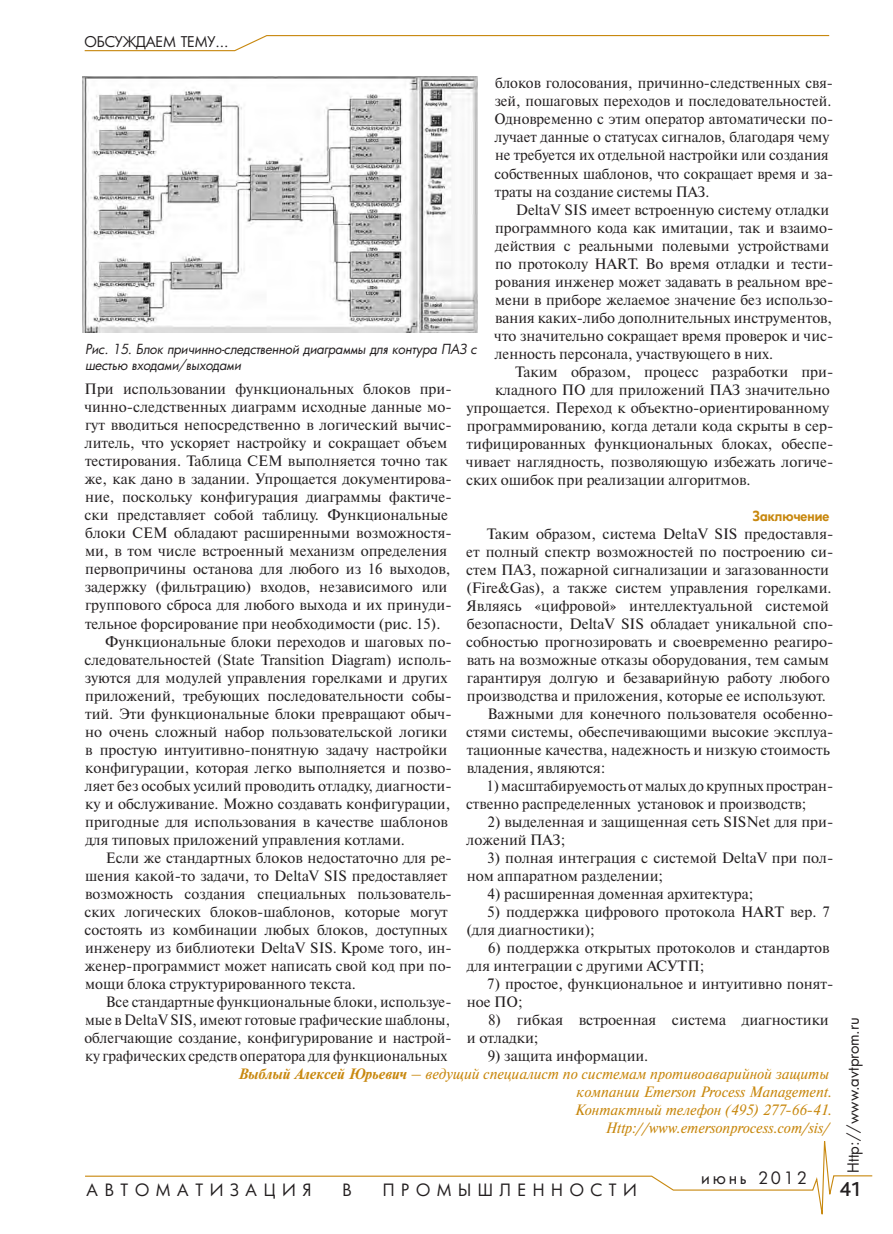
<style>
.page{position:relative;width:893px;height:1234px;background:#fff}
.page>*{position:absolute;margin:0;border:0;box-sizing:border-box;transform-origin:0 0}
.t1{font:500 21px "Bliss Pro";color:#231f20}
.t2{font:16.5px "Futura Cyr";letter-spacing:.4em;color:#231f20}
.t3{font:16.5px "Futura Cyr";letter-spacing:.17em;color:#231f20}
.t4{font:15px/18px "Newton C";color:#231f20}
.t5{font:italic 15px/18px "Newton C";color:#c8880f;text-align:right}
.t6{font:15px "Futura Cyr";color:#231f20}
.t7{font:14.4px "Futura Cyr";letter-spacing:-.01em;color:#231f20}
.t8{font:italic 13.5px/16.2px "Futura Cyr";letter-spacing:-.01em;color:#231f20}
.t9{font:800 13.5px "Futura Cyr";color:#c8880f}
.s1{font-weight:700}
</style>
<div class="page">
<svg style="left:85px;top:1141px;width:788px;height:74px"></svg>
<svg style="left:84px;top:35px;width:746px;height:17px"></svg>
<img style="left:83px;top:77px;width:395px;height:256px">
<p class="t7" style="left:84px;top:33px;width:145px">ОБСУЖДАЕМ ТЕМУ...</p>
<p class="t4" style="left:494px;top:74px;width:340px">блоков голосования, причинно-следственных свя&shy;зей, пошаговых переходов и последовательностей.<br>Одновременно с этим оператор автоматически по&shy;лучает данные о статусах сигналов, благодаря чему не требуется их отдельной настройки или создания собственных шаблонов, что сокращает время и за&shy;траты на создание системы ПАЗ.</p>
<p class="t4" style="left:494px;top:200px;width:341px;text-indent:22px">DeltaV SIS имеет встроенную систему отладки программного кода как имитации, так и взаимо&shy;действия с реальными полевыми устройствами по протоколу HART. Во время отладки и тести&shy;рования инженер может задавать в реальном вре&shy;мени в приборе желаемое значение без использо&shy;вания каких-либо дополнительных инструментов, что значительно сокращает время проверок и чис&shy;ленность персонала, участвующего в них.</p>
<p class="t4" style="left:515px;top:362px;width:320px">Таким образом, процесс разработки при-</p>
<p class="t4" style="left:495px;top:380px;width:336px">кладного ПО для приложений ПАЗ значительно</p>
<p class="t4" style="left:466px;top:398px;width:364px">упрощается. Переход к объектно-ориентированному</p>
<p class="t4" style="left:467px;top:416px;width:368px">программированию, когда детали кода скрыты в сер-</p>
<p class="t4" style="left:467px;top:434px;width:368px">тифицированных функциональных блоках, обеспе-</p>
<p class="t4" style="left:466px;top:452px;width:369px">чивает наглядность, позволяющую избежать логиче-</p>
<p class="t4" style="left:466px;top:470px;width:286px">ских ошибок при реализации алгоритмов.</p>
<p class="t9" style="left:753px;top:507px;width:78px">Заключение</p>
<p class="t4" style="left:487px;top:524px;width:348px">Таким образом, система DeltaV SIS предоставля-</p>
<p class="t4" style="left:466px;top:542px;width:369px">ет полный спектр возможностей по построению си-</p>
<p class="t4" style="left:466px;top:560px;width:364px">стем ПАЗ, пожарной сигнализации и загазованности</p>
<p class="t4" style="left:466px;top:578px;width:367px">(Fire&amp;Gas), а также систем управления горелками.</p>
<p class="t4" style="left:466px;top:596px;width:364px">Являясь «цифровой» интеллектуальной системой</p>
<p class="t4" style="left:467px;top:614px;width:368px">безопасности, DeltaV SIS обладает уникальной спо-</p>
<p class="t4" style="left:466px;top:632px;width:369px">собностью прогнозировать и своевременно реагиро-</p>
<p class="t4" style="left:467px;top:650px;width:364px">вать на возможные отказы оборудования, тем самым</p>
<p class="t4" style="left:467px;top:668px;width:364px">гарантируя долгую и безаварийную работу любого</p>
<p class="t4" style="left:467px;top:686px;width:360px">производства и приложения, которые ее используют.</p>
<p class="t4" style="left:488px;top:704px;width:347px">Важными для конечного пользователя особенно-</p>
<p class="t4" style="left:466px;top:722px;width:369px">стями системы, обеспечивающими высокие эксплуа-</p>
<p class="t4" style="left:467px;top:740px;width:365px">тационные качества, надежность и низкую стоимость</p>
<p class="t4" style="left:467px;top:758px;width:140px">владения, являются:</p>
<p class="t4" style="left:466px;top:776px;width:369px;text-indent:20px">1) масштабируемость отмалых до крупных простран&shy;ственно распределенных установок и производств;</p>
<p class="t4" style="left:467px;top:812px;width:368px;text-indent:21px">2) выделенная и защищенная сеть SISNet для при&shy;ложений ПАЗ;</p>
<p class="t4" style="left:467px;top:848px;width:368px;text-indent:20px">3) полная интеграция с системой DeltaV при пол&shy;ном аппаратном разделении;</p>
<p class="t4" style="left:487px;top:884px;width:267px">4) расширенная доменная архитектура;</p>
<p class="t4" style="left:466px;top:902px;width:365px;text-indent:21px">5) поддержка цифрового протокола HART вер. 7 (для диагностики);</p>
<p class="t4" style="left:467px;top:938px;width:364px;text-indent:21px">6) поддержка открытых протоколов и стандартов для интеграции с другими АСУТП;</p>
<p class="t4" style="left:467px;top:974px;width:368px;text-indent:20px">7) простое, функциональное и интуитивно понят&shy;ное ПО;</p>
<p class="t4" style="left:467px;top:1010px;width:363px;text-indent:21px">8) гибкая встроенная система диагностики и отладки;</p>
<p class="t4" style="left:488px;top:1046px;width:162px">9) защита информации.</p>
<p class="t8" style="left:85px;top:341px;width:393px">Рис. 15. Блок причинно-следственной диаграммы для контура ПАЗ с шестью входами/выходами</p>
<p class="t4" style="left:85px;top:380px;width:369px">При использовании функциональных блоков при-</p>
<p class="t4" style="left:84px;top:398px;width:369px">чинно-следственных диаграмм исходные данные мо-</p>
<p class="t4" style="left:85px;top:416px;width:368px">гут вводиться непосредственно в логический вычис-</p>
<p class="t4" style="left:85px;top:434px;width:364px">литель, что ускоряет настройку и сокращает объем</p>
<p class="t4" style="left:85px;top:452px;width:364px">тестирования. Таблица CEM выполняется точно так</p>
<p class="t4" style="left:85px;top:470px;width:368px">же, как дано в задании. Упрощается документирова-</p>
<p class="t4" style="left:85px;top:488px;width:368px">ние, поскольку конфигурация диаграммы фактиче-</p>
<p class="t4" style="left:84px;top:506px;width:365px">ски представляет собой таблицу. Функциональные</p>
<p class="t4" style="left:85px;top:524px;width:368px">блоки CEM обладают расширенными возможностя-</p>
<p class="t4" style="left:85px;top:542px;width:364px">ми, в том числе встроенный механизм определения</p>
<p class="t4" style="left:85px;top:560px;width:367px">первопричины останова для любого из 16 выходов,</p>
<p class="t4" style="left:85px;top:578px;width:364px">задержку (фильтрацию) входов, независимого или</p>
<p class="t4" style="left:85px;top:596px;width:368px">группового сброса для любого выхода и их принуди-</p>
<p class="t4" style="left:85px;top:614px;width:357px">тельное форсирование при необходимости (рис. 15).</p>
<p class="t4" style="left:105px;top:632px;width:348px">Функциональные блоки переходов и шаговых по-</p>
<p class="t4" style="left:84px;top:650px;width:369px">следовательностей (State Transition Diagram) исполь-</p>
<p class="t4" style="left:85px;top:668px;width:364px">зуются для модулей управления горелками и других</p>
<p class="t4" style="left:85px;top:686px;width:368px">приложений, требующих последовательности собы-</p>
<p class="t4" style="left:85px;top:704px;width:368px">тий. Эти функциональные блоки превращают обыч-</p>
<p class="t4" style="left:85px;top:722px;width:364px">но очень сложный набор пользовательской логики</p>
<p class="t4" style="left:85px;top:740px;width:364px">в простую интуитивно-понятную задачу настройки</p>
<p class="t4" style="left:85px;top:758px;width:368px">конфигурации, которая легко выполняется и позво-</p>
<p class="t4" style="left:85px;top:776px;width:368px">ляет без особых усилий проводить отладку, диагности-</p>
<p class="t4" style="left:85px;top:794px;width:367px">ку и обслуживание. Можно создавать конфигурации,</p>
<p class="t4" style="left:85px;top:812px;width:364px">пригодные для использования в качестве шаблонов</p>
<p class="t4" style="left:85px;top:830px;width:321px">для типовых приложений управления котлами.</p>
<p class="t4" style="left:106px;top:848px;width:347px">Если же стандартных блоков недостаточно для ре-</p>
<p class="t4" style="left:85px;top:866px;width:364px">шения какой-то задачи, то DeltaV SIS предоставляет</p>
<p class="t4" style="left:85px;top:884px;width:368px">возможность создания специальных пользователь-</p>
<p class="t4" style="left:84px;top:902px;width:365px">ских логических блоков‑шаблонов, которые могут</p>
<p class="t4" style="left:84px;top:920px;width:365px">состоять из комбинации любых блоков, доступных</p>
<p class="t4" style="left:85px;top:938px;width:368px">инженеру из библиотеки DeltaV SIS. Кроме того, ин-</p>
<p class="t4" style="left:85px;top:956px;width:368px">женер-программист может написать свой код при по-</p>
<p class="t4" style="left:85px;top:974px;width:272px">мощи блока структурированного текста.</p>
<p class="t4" style="left:106px;top:992px;width:347px">Все стандартные функциональные блоки, используе-</p>
<p class="t4" style="left:85px;top:1010px;width:366px">мые в DeltaV SIS, имеют готовые графические шаблоны,</p>
<p class="t4" style="left:84px;top:1028px;width:369px">облегчающие создание, конфигурирование и настрой-</p>
<p class="t4" style="left:85px;top:1046px;width:364px">ку графических средств оператора для функциональных</p>
<p class="t6" style="left:844px;top:1172px;width:157px;rotate:-90deg">Http://www.avtprom.ru</p>
<p class="t5" style="left:238px;top:1064px;width:595px"><span class="s1">Выблый Алексей Юрьевич</span> – ведущий специалист по системам противоаварийной защиты компании Emerson Process Management.<br>Контактный телефон (495) 277-66-41.<br>Http://www.emersonprocess.com/sis/</p>
<p class="t3" style="left:701px;top:1167px;width:107px">июнь 2012</p>
<p class="t2" style="left:87px;top:1179px;width:226px">АВТОМАТИЗАЦИЯ</p>
<p class="t2" style="left:342px;top:1179px;width:11px">В</p>
<p class="t2" style="left:383px;top:1179px;width:256px">ПРОМЫШЛЕННОСТИ</p>
<h1 class="t1" style="left:839px;top:1176px;width:23px">41</h1>
</div>
